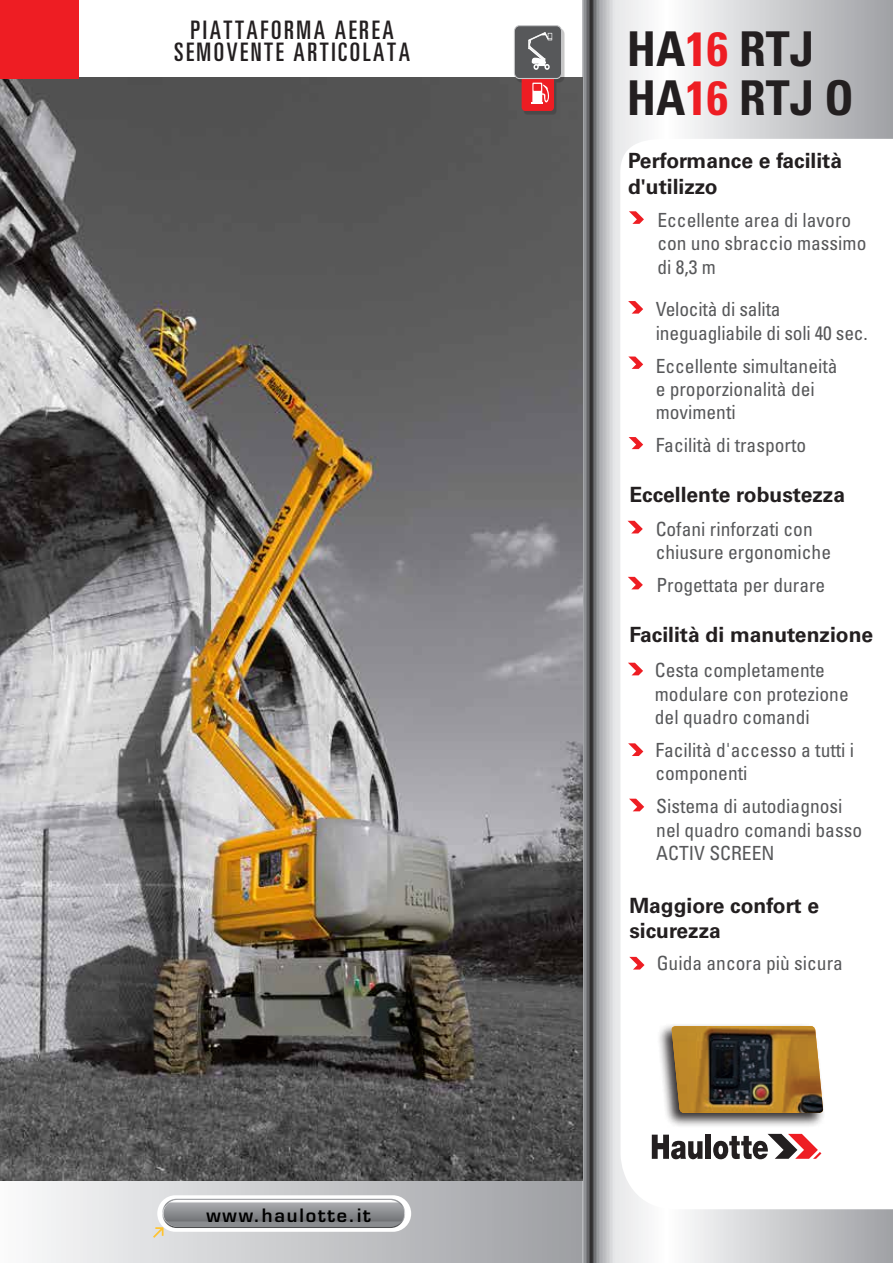
<style>
.page{position:relative;width:893px;height:1263px;background:#fff}
.page>*{position:absolute;margin:0;border:0;box-sizing:border-box;transform-origin:0 0}
.t1{font:700 condensed 48px "Univers";color:#231f20}
.t2{font:ultra-condensed 25.5px/21px "Univers";letter-spacing:.1em;color:#231f20;text-align:center}
.t3{font:700 21px/25.2px "Univers";color:#231f20}
.t4{font:condensed 19.5px/23.4px "Univers";color:#57585a}
.t5{font:600 18px "Eurostile";letter-spacing:.1em;color:#000}
.s1{color:#ee1d23}
</style>
<div class="page">
<div style="left:0;top:1177px;width:589px;height:86px;background:linear-gradient(to right,#f9fafa,#9c9da1)"></div>
<div style="left:157px;top:1195px;width:254px;height:37px;background:linear-gradient(to right,#fefefe,#fff);border-radius:18px"></div>
<div style="left:162px;top:1199px;width:243px;height:29px;background:#a1a2a6;border-radius:15px"></div>
<svg style="left:153px;top:1200px;width:251px;height:38px"></svg>
<svg style="left:582px;top:0;width:311px;height:1263px"></svg>
<img style="left:0;top:78px;width:583px;height:1103px">
<div style="left:657px;top:1023px;width:169px;height:105px;background:#231f20;opacity:.91"></div>
<svg style="left:658px;top:1026px;width:178px;height:87px"></svg>
<img style="left:671px;top:1026px;width:152px;height:87px">
<div style="left:516px;top:29px;width:48px;height:86px;background:#231f20;opacity:.25"></div>
<div style="left:522px;top:75px;width:32px;height:36px;background:#ee1d23;border-radius:4px"></div>
<div style="left:514px;top:26px;width:47px;height:52px;background:#57585a;border-radius:5px"></div>
<div style="left:514px;top:25px;width:48px;height:54px;border:1px solid #c7c8ca;border-radius:5px"></div>
<svg style="left:531px;top:83px;width:18px;height:21px"></svg>
<svg style="left:528px;top:32px;width:24px;height:38px"></svg>
<svg style="left:628px;top:301px;width:15px;height:13px"></svg>
<svg style="left:628px;top:356px;width:15px;height:13px"></svg>
<svg style="left:629px;top:437px;width:14px;height:12px"></svg>
<svg style="left:628px;top:521px;width:15px;height:12px"></svg>
<svg style="left:628px;top:663px;width:15px;height:12px"></svg>
<svg style="left:628px;top:743px;width:15px;height:13px"></svg>
<div style="left:0;top:0;width:79px;height:79px;background:#ee1d23"></div>
<svg style="left:629px;top:799px;width:15px;height:12px"></svg>
<svg style="left:629px;top:957px;width:15px;height:12px"></svg>
<svg style="left:629px;top:211px;width:15px;height:13px"></svg>
<svg style="left:628px;top:577px;width:15px;height:12px"></svg>
<h2 class="t2" style="left:174px;top:20px;width:237px">PIATTAFORMA AEREA<br>SEMOVENTE ARTICOLATA</h2>
<h1 class="t1" style="left:627px;top:20px;width:188px">HA<span class="s1">16</span> RTJ</h1>
<h1 class="t1" style="left:627px;top:69px;width:228px">HA<span class="s1">16</span> RTJ O</h1>
<p class="t3" style="left:628px;top:148px;width:216px">Performance e facilità d'utilizzo</p>
<p class="t4" style="left:657px;top:208px;width:211px">Eccellente area di lavoro con uno sbraccio massimo di 8,3 m</p>
<p class="t4" style="left:656px;top:297px;width:214px">Velocità di salita ineguagliabile di soli 40 sec.</p>
<p class="t4" style="left:656px;top:354px;width:183px">Eccellente simultaneità e proporzionalità dei movimenti</p>
<p class="t4" style="left:656px;top:433px;width:152px">Facilità di trasporto</p>
<p class="t3" style="left:629px;top:482px;width:217px">Eccellente robustezza</p>
<p class="t4" style="left:656px;top:517px;width:177px">Cofani rinforzati con chiusure ergonomiche</p>
<p class="t4" style="left:656px;top:573px;width:170px">Progettata per durare</p>
<p class="t5" style="left:206px;top:1204px;width:166px">www.haulotte.it</p>
<p class="t3" style="left:629px;top:622px;width:245px">Facilità di manutenzione</p>
<p class="t4" style="left:655px;top:658px;width:195px">Cesta completamente modulare con protezione del quadro comandi</p>
<p class="t4" style="left:655px;top:738px;width:200px">Facilità d'accesso a tutti i componenti</p>
<p class="t4" style="left:656px;top:794px;width:207px">Sistema di autodiagnosi nel quadro comandi basso<br>ACTIV SCREEN</p>
<p class="t3" style="left:629px;top:893px;width:191px">Maggiore confort e sicurezza</p>
<p class="t4" style="left:657px;top:951px;width:188px">Guida ancora più sicura</p>
</div>
